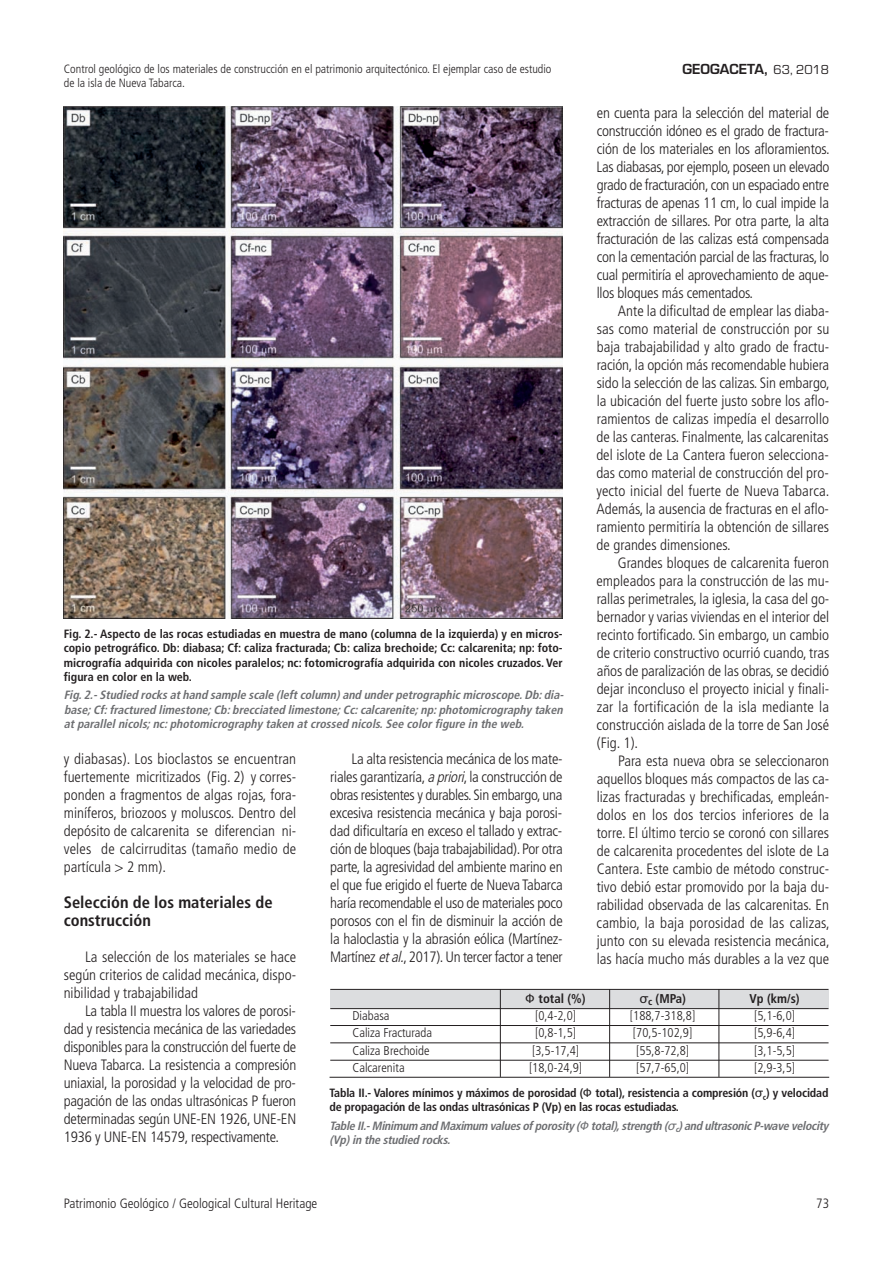
<style>
.page{position:relative;width:893px;height:1263px;background:#fff}
.page>*{position:absolute;margin:0;border:0;box-sizing:border-box;transform-origin:0 0}
.t1{font:700 condensed 16.5px/18px "Frutiger LT Std";color:#231f20}
.t2{font:300 condensed 15px/18px "Frutiger LT Std";color:#231f20;text-align:justify}
.t3{font:300 condensed 13.5px "Frutiger LT Std";color:#231f20}
.t4{font:600 13.5px "Eurostile";color:#231f20}
.t5{font:300 condensed 12.75px "Frutiger LT Std";color:#231f20}
.t6{font:700 condensed 12.75px "Frutiger LT Std";color:#231f20}
.t7{font:700 condensed 12px/14.2px "Frutiger";letter-spacing:-.015em;color:#231f20;text-align:justify}
.t8{font:italic 700 condensed 12px/14.2px "Frutiger";color:#6c6d70;text-align:justify}
.t9{font:300 condensed 12px/14.4px "Frutiger LT Std";color:#231f20}
.s1{font-weight:400}
.s2{font-style:italic}
.s3{font-family:"Lucida Grande";font-weight:400;font-stretch:normal}
</style>
<div class="page">
<img style="left:64px;top:106px;width:499px;height:512px">
<div style="left:330px;top:990px;width:498px;height:18px;background:#dcdddf"></div>
<hr style="left:330px;top:989px;width:498px;height:1px;background:#231f20">
<hr style="left:330px;top:1008px;width:498px;height:1px;background:#231f20">
<hr style="left:330px;top:1025px;width:498px;height:1px;background:#231f20">
<hr style="left:330px;top:1042px;width:498px;height:1px;background:#231f20">
<hr style="left:330px;top:1060px;width:498px;height:1px;background:#231f20">
<hr style="left:500px;top:989px;width:1px;height:88px;background:#231f20">
<hr style="left:609px;top:989px;width:1px;height:88px;background:#231f20">
<hr style="left:719px;top:989px;width:1px;height:88px;background:#231f20">
<hr style="left:330px;top:1077px;width:499px;height:1px;background:#231f20">
<p class="t9" style="left:64px;top:62px;width:489px">Control geológico de los materiales de construcción en el patrimonio arquitectónico. El ejemplar caso de estudio de la isla de Nueva Tabarca.</p>
<p class="t4" style="left:682px;top:64px;width:148px">GEOGACETA, <span class="s1">63, 2018</span></p>
<p class="t2" style="left:597px;top:105px;width:234px">en cuenta para la selección del material de construcción idóneo es el grado de fractura&shy;ción de los materiales en los afloramientos.<br>Las diabasas, por ejemplo, poseen un elevado grado de fracturación, con un espaciado entre fracturas de apenas 11 cm, lo cual impide la extracción de sillares. Por otra parte, la alta fracturación de las calizas está compensada con la cementación parcial de las fracturas, lo cual permitiría el aprovechamiento de aque&shy;llos bloques más cementados.</p>
<p class="t2" style="left:596px;top:303px;width:235px;text-indent:22px">Ante la dificultad de emplear las diaba&shy;sas como material de construcción por su baja trabajabilidad y alto grado de fractu&shy;ración, la opción más recomendable hubiera sido la selección de las calizas. Sin embargo, la ubicación del fuerte justo sobre los aflo&shy;ramientos de calizas impedía el desarrollo de las canteras. Finalmente, las calcarenitas del islote de La Cantera fueron selecciona&shy;das como material de construcción del pro&shy;yecto inicial del fuerte de Nueva Tabarca.<br>Además, la ausencia de fracturas en el aflo&shy;ramiento permitiría la obtención de sillares de grandes dimensiones.</p>
<p class="t2" style="left:597px;top:555px;width:234px;text-indent:21px">Grandes bloques de calcarenita fueron empleados para la construcción de las mu&shy;rallas perimetrales, la iglesia, la casa del go&shy;bernador y varias viviendas en el interior del recinto fortificado. Sin embargo, un cambio de criterio constructivo ocurrió cuando, tras años de paralización de las obras, se decidió dejar inconcluso el proyecto inicial y finali&shy;zar la fortificación de la isla mediante la construcción aislada de la torre de San José (Fig. 1).</p>
<p class="t2" style="left:597px;top:753px;width:235px;text-indent:21px">Para esta nueva obra se seleccionaron aquellos bloques más compactos de las ca&shy;lizas fracturadas y brechificadas, empleán&shy;dolos en los dos tercios inferiores de la torre. El último tercio se coronó con sillares de calcarenita procedentes del islote de La Cantera. Este cambio de método construc&shy;tivo debió estar promovido por la baja du&shy;rabilidad observada de las calcarenitas. En cambio, la baja porosidad de las calizas, junto con su elevada resistencia mecánica, las hacía mucho más durables a la vez que</p>
<p class="t7" style="left:64px;top:628px;width:500px">Fig. 2.- Aspecto de las rocas estudiadas en muestra de mano (columna de la izquierda) y en micros&shy;copio petrográfico. Db: diabasa; Cf: caliza fracturada; Cb: caliza brechoide; Cc: calcarenita; np: foto&shy;micrografía adquirida con nicoles paralelos; nc: fotomicrografía adquirida con nicoles cruzados. Ver figura en color en la web.</p>
<p class="t8" style="left:64px;top:689px;width:503px">Fig.2.-Studied rocks athand sample scale (leftcolumn)and underpetrographic microscope.Db:dia&shy;base;Cf:fractured limestone;Cb:brecciated limestone;Cc:calcarenite;np:photomicrography taken atparallelnicols;nc:photomicrography taken atcrossed nicols.See colorfigure in the web.</p>
<p class="t2" style="left:64px;top:751px;width:234px">y diabasas). Los bioclastos se encuentran fuertemente micritizados (Fig. 2) y corres&shy;ponden a fragmentos de algas rojas, fora&shy;miníferos, briozoos y moluscos. Dentro del depósito de calcarenita se diferencian ni&shy;veles de calcirruditas (tamaño medio de partícula &gt; 2 mm).</p>
<p class="t1" style="left:64px;top:895px;width:210px">Selección de los materiales de construcción</p>
<p class="t2" style="left:64px;top:949px;width:234px;text-indent:21px">La selección de los materiales se hace según criterios de calidad mecánica, dispo&shy;nibilidad y trabajabilidad</p>
<p class="t2" style="left:64px;top:1003px;width:234px;text-indent:21px">La tabla II muestra los valores de porosi&shy;dad y resistencia mecánica de las variedades disponibles para la construcción del fuerte de Nueva Tabarca. La resistencia a compresión uniaxial, la porosidad y la velocidad de pro&shy;pagación de las ondas ultrasónicas P fueron determinadas según UNE-EN 1926, UNE-EN 1936 y UNE-EN 14579, respectivamente.</p>
<p class="t2" style="left:330px;top:751px;width:234px;text-indent:22px">La alta resistencia mecánica de los mate&shy;riales garantizaría, <span class="s2">a priori</span>, la construcción de obras resistentes y durables. Sin embargo, una excesiva resistencia mecánica y baja porosi&shy;dad dificultaría en exceso el tallado y extrac&shy;ción de bloques (baja trabajabilidad). Por otra parte, la agresividad del ambiente marino en el que fue erigido el fuerte de Nueva Tabarca haría recomendable el uso de materiales poco porosos con el fin de disminuir la acción de la haloclastia y la abrasión eólica (Martínez-Martínez <span class="s2">etal.</span>, 2017). Un tercer factor a tener</p>
<p class="t6" style="left:526px;top:993px;width:62px"><span class="s3">Φ</span> total (%)</p>
<p class="t6" style="left:639px;top:993px;width:48px"><span class="s3">σ</span><sub>c</sub> (MPa)</p>
<p class="t6" style="left:750px;top:993px;width:52px">Vp (km/s)</p>
<p class="t5" style="left:352px;top:1010px;width:39px">Diabasa</p>
<p class="t5" style="left:535px;top:1010px;width:42px">[0,4-2,0]</p>
<p class="t5" style="left:630px;top:1010px;width:67px">[188,7-318,8]</p>
<p class="t5" style="left:754px;top:1010px;width:42px">[5,1-6,0]</p>
<p class="t5" style="left:352px;top:1028px;width:81px">Caliza Fracturada</p>
<p class="t5" style="left:535px;top:1028px;width:42px">[0,8-1,5]</p>
<p class="t5" style="left:633px;top:1028px;width:61px">[70,5-102,9]</p>
<p class="t5" style="left:754px;top:1028px;width:42px">[5,9-6,4]</p>
<p class="t5" style="left:352px;top:1045px;width:78px">Caliza Brechoide</p>
<p class="t5" style="left:532px;top:1045px;width:49px">[3,5-17,4]</p>
<p class="t5" style="left:636px;top:1045px;width:55px">[55,8-72,8]</p>
<p class="t5" style="left:754px;top:1045px;width:42px">[3,1-5,5]</p>
<p class="t5" style="left:352px;top:1062px;width:54px">Calcarenita</p>
<p class="t5" style="left:529px;top:1062px;width:55px">[18,0-24,9]</p>
<p class="t5" style="left:636px;top:1062px;width:55px">[57,7-65,0]</p>
<p class="t5" style="left:754px;top:1062px;width:42px">[2,9-3,5]</p>
<p class="t7" style="left:330px;top:1087px;width:500px">Tabla II.- Valores mínimos y máximos de porosidad (<span class="s3">Φ</span> total), resistencia a compresión (<span class="s3">σ</span><sub>c</sub>) y velocidad de propagación de las ondas ultrasónicas P (Vp) en las rocas estudiadas.</p>
<p class="t8" style="left:329px;top:1119px;width:500px">Table II.-Minimum and Maximum valuesof porosity (<span class="s3">Φ</span>total),strength (<span class="s3">σ</span><sub>c</sub>)and ultrasonicP-wave velocity (Vp)in the studied rocks.</p>
<p class="t3" style="left:64px;top:1198px;width:255px">Patrimonio Geológico / Geological Cultural Heritage</p>
<p class="t3" style="left:816px;top:1198px;width:14px">73</p>
</div>
